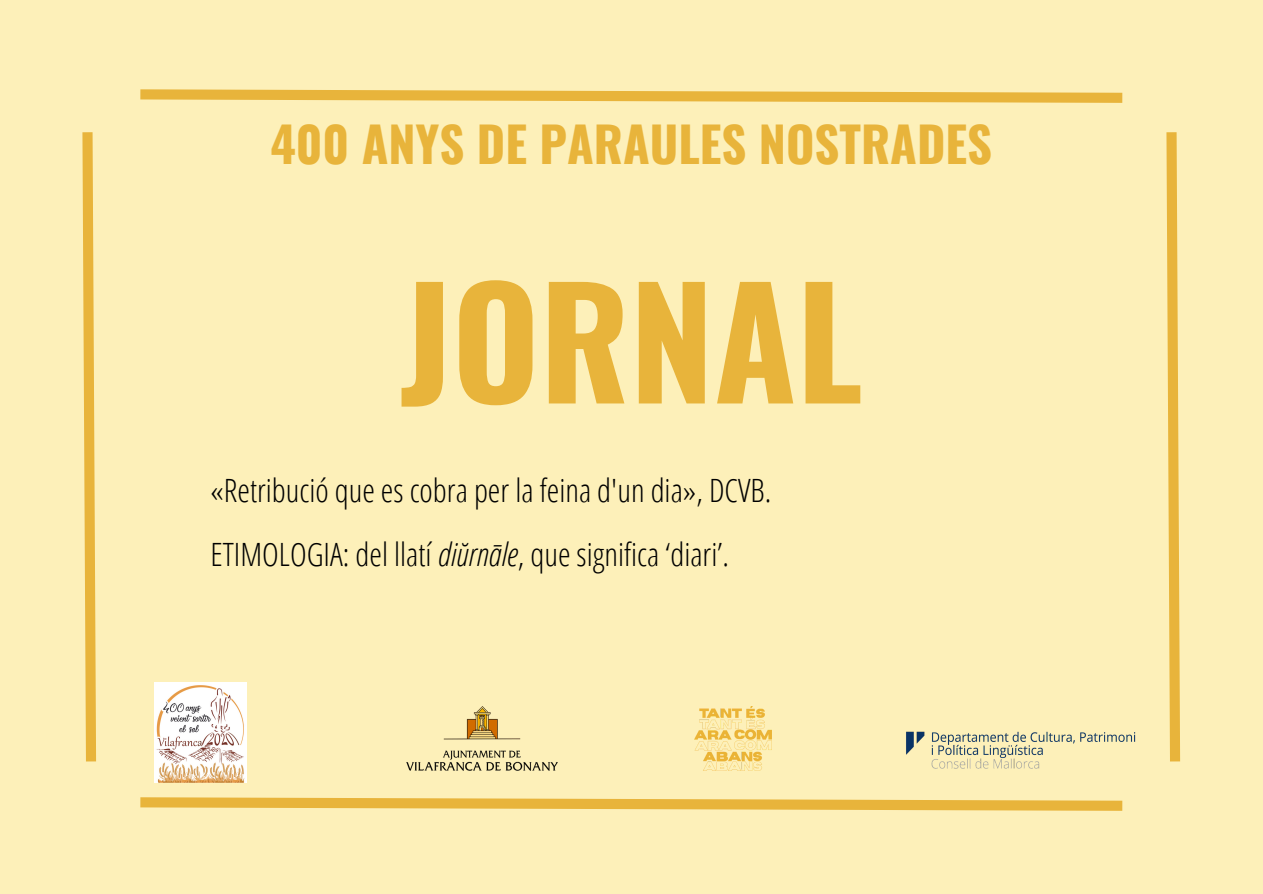
<style>
.page{position:relative;width:1263px;height:894px;background:#fff}
.page>*{position:absolute;margin:0;border:0;box-sizing:border-box;transform-origin:0 0}
.t1{font:700 150px "Oswald";color:#e8b43b}
.t2{font:700 48.6px "Oswald";color:#e8b43b}
.t3{font:300 32.1px/64.1px "Open Sans Condensed";color:#000}
.s1{font-style:italic}
</style>
<div class="page">
<div style="left:0;top:0;width:1263px;height:893px;background:#fdf0b9"></div>
<svg style="left:140px;top:797px;width:983px;height:14px"></svg>
<svg style="left:82px;top:132px;width:14px;height:630px"></svg>
<svg style="left:140px;top:89px;width:983px;height:14px"></svg>
<svg style="left:1166px;top:132px;width:15px;height:630px"></svg>
<img style="left:407px;top:706px;width:150px;height:64px">
<img style="left:906px;top:731px;width:230px;height:38px">
<img style="left:694px;top:706px;width:78px;height:64px">
<img style="left:154px;top:682px;width:92px;height:100px">
<h2 class="t2" style="left:270px;top:106px;width:723px">400 ANYS DE PARAULES NOSTRADES</h2>
<h1 class="t1" style="left:400px;top:224px;width:465px">JORNAL</h1>
<p class="t3" style="left:210px;top:457px;width:562px">«Retribució que es cobra per la feina d'un dia», DCVB.<br>ETIMOLOGIA: del llatí <span class="s1">diŭrnāle</span>, que significa ‘diari’.</p>
</div>
